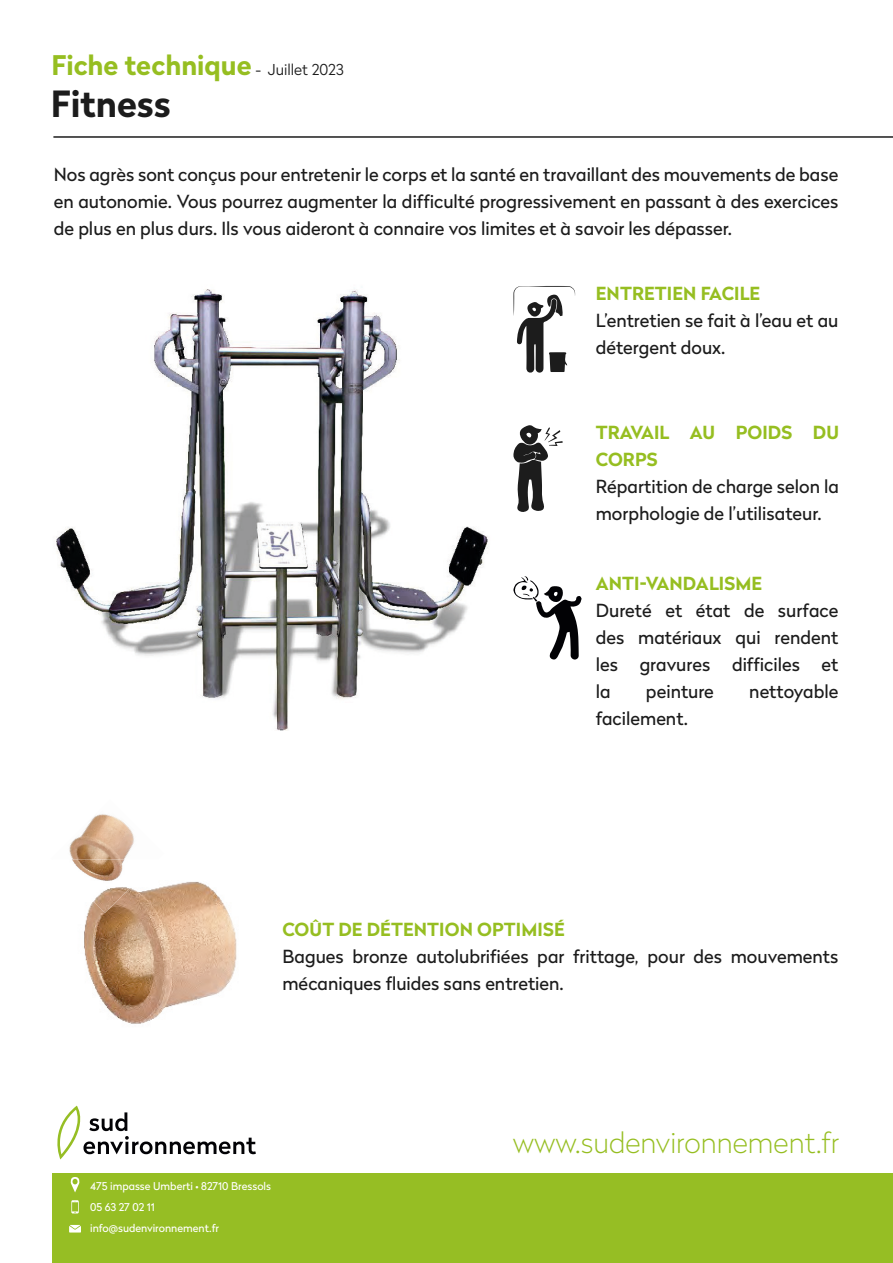
<style>
.page{position:relative;width:893px;height:1263px;background:#fff}
.page>*{position:absolute;margin:0;border:0;box-sizing:border-box;transform-origin:0 0}
.t1{font:700 36px "Radikal";color:#1c1c1c}
.t2{font:100 28.5px "Radikal";color:#96be21}
.t3{font:700 27px "Radikal";color:#96be21}
.Texte_à_puce{font:18px/27px "Radikal";color:#1c1c1c}
.Texte_à_puce-2{font:700 18px/27px "Radikal";letter-spacing:.005em;color:#96be21}
.t4{font:10.65px/20.5px "Radikal";color:#fff}
.s1{font-weight:300;font-size:15px;color:#1c1c1c}
</style>
<div class="page">
<div style="left:53px;top:1172px;width:840px;height:91px;background:#96be24"></div>
<svg style="left:57px;top:1106px;width:199px;height:53px"></svg>
<svg style="left:70px;top:1177px;width:10px;height:15px"></svg>
<svg style="left:69px;top:1225px;width:12px;height:7px"></svg>
<svg style="left:71px;top:1200px;width:8px;height:13px"></svg>
<hr style="left:53px;top:136px;width:840px;height:2px;background:#1c1c1c">
<img style="left:56px;top:289px;width:432px;height:442px">
<svg style="left:513px;top:286px;width:62px;height:87px"></svg>
<svg style="left:513px;top:425px;width:50px;height:87px"></svg>
<svg style="left:513px;top:576px;width:69px;height:84px"></svg>
<img style="left:84px;top:881px;width:153px;height:143px">
<img style="left:69px;top:814px;width:65px;height:45px">
<img style="left:72px;top:859px;width:86px;height:54px">
<p class="t3" style="left:51px;top:45px;width:294px">Fiche technique <span class="s1">- Juillet 2023</span></p>
<p class="t1" style="left:51px;top:78px;width:122px">Fitness</p>
<p class="Texte_à_puce" style="left:54px;top:160px;width:786px;text-align:justify">Nos agrès sont conçus pour entretenir le corps et la santé en travaillant des mouvements de base en autonomie. Vous pourrez augmenter la difficulté progressivement en passant à des exercices de plus en plus durs. Ils vous aideront à connaire vos limites et à savoir les dépasser.</p>
<p class="Texte_à_puce-2" style="left:596px;top:279px;width:166px">ENTRETIEN FACILE</p>
<p class="Texte_à_puce" style="left:596px;top:306px;width:244px">L’entretien se fait à l’eau et au détergent doux.</p>
<p class="Texte_à_puce-2" style="left:596px;top:418px;width:245px">TRAVAIL AU POIDS DU<br>CORPS</p>
<p class="Texte_à_puce" style="left:596px;top:472px;width:245px">Répartition de charge selon la morphologie de l’utilisateur.</p>
<p class="Texte_à_puce-2" style="left:596px;top:569px;width:168px">ANTI-VANDALISME</p>
<p class="Texte_à_puce" style="left:596px;top:596px;width:244px;text-align:justify">Dureté et état de surface des matériaux qui rendent les gravures difficiles et la</p>
<p class="Texte_à_puce" style="left:646px;top:677px;width:69px">peinture</p>
<p class="Texte_à_puce" style="left:749px;top:677px;width:91px">nettoyable</p>
<p class="Texte_à_puce" style="left:596px;top:704px;width:94px">facilement.</p>
<p class="Texte_à_puce-2" style="left:282px;top:915px;width:284px">COÛT DE DÉTENTION OPTIMISÉ</p>
<p class="Texte_à_puce" style="left:282px;top:942px;width:557px">Bagues bronze autolubrifiées par frittage, pour des mouvements mécaniques fluides sans entretien.</p>
<p class="t4" style="left:90px;top:1175px;width:182px">475 impasse Umberti • 82710 Bressols<br>05 63 27 02 11</p>
<p class="t4" style="left:90px;top:1217px;width:130px">info@sudenvironnement.fr</p>
<h2 class="t2" style="left:513px;top:1123px;width:328px">www.sudenvironnement.fr</h2>
</div>
